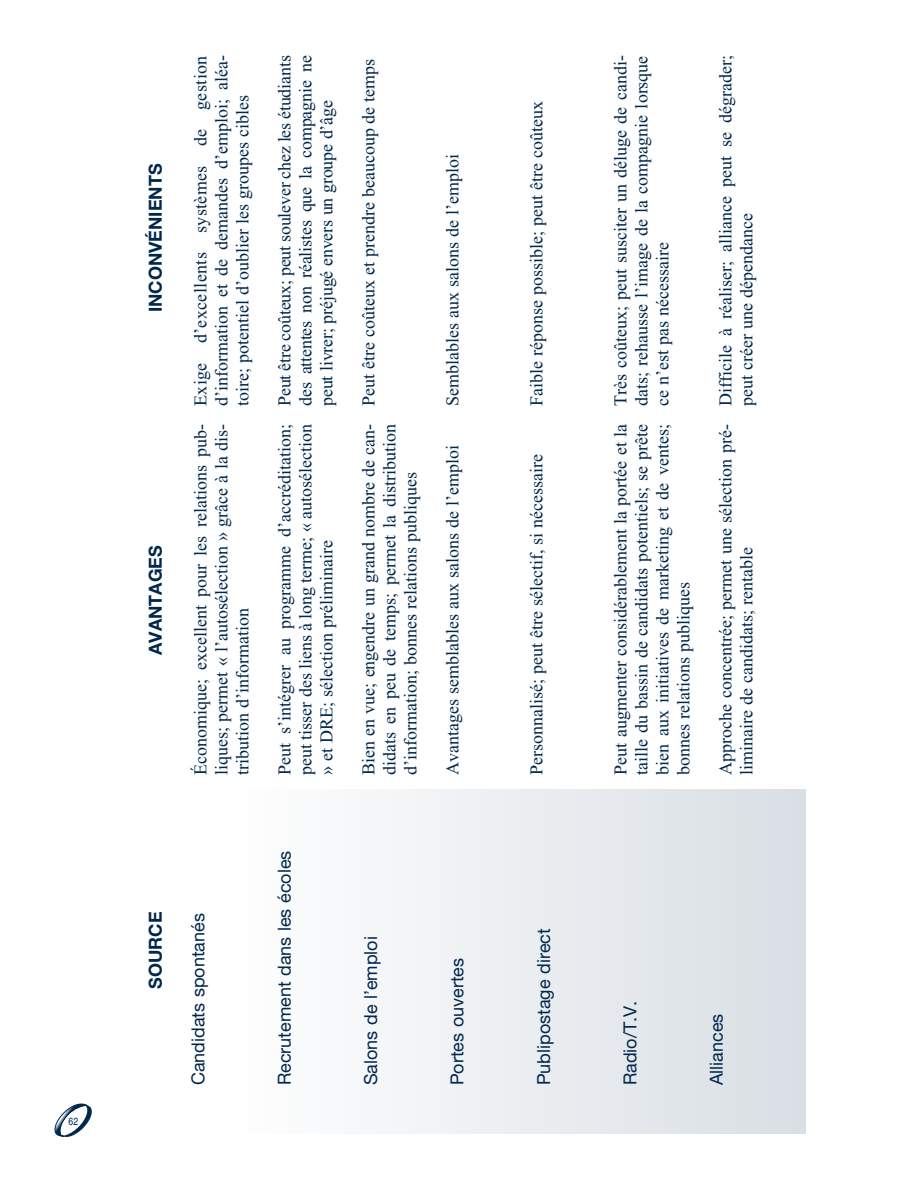
<style>
.page{position:relative;width:918px;height:1188px;background:#fff}
.page>*{position:absolute;margin:0;border:0;box-sizing:border-box;transform-origin:0 0}
.t1{font:18px/21px "Times New Roman";color:#00274c;text-align:justify}
.t2{font:18px "Helvetica Neue";color:#00274c}
.t3{font:700 18px "Helvetica Neue";color:#00274c}
.t4{font:condensed 10.5px "Helvetica";color:#00274c}
</style>
<div class="page">
<svg style="left:54px;top:1103px;width:38px;height:34px"></svg>
<div style="left:226px;top:790px;width:580px;height:344px;background:linear-gradient(to right,#fff,#d9dfe4)"></div>
<p class="t4" style="left:69px;top:1115px;width:11px">62</p>
<p class="t3" style="left:144px;top:312px;width:150px;rotate:-90deg">INCONVÉNIENTS</p>
<p class="t3" style="left:144px;top:655px;width:111px;rotate:-90deg">AVANTAGES</p>
<p class="t1" style="left:190px;top:406px;width:352px;rotate:-90deg">Exige d’excellents systèmes de gestion d’information et de demandes d’emploi; aléa&shy;toire; potentiel d’oublier les groupes cibles</p>
<p class="t1" style="left:274px;top:406px;width:352px;rotate:-90deg">Peut être coûteux; peut soulever chez les étudiants des attentes non réalistes que la compagnie ne peut livrer; préjugé envers un groupe d’âge</p>
<p class="t1" style="left:358px;top:406px;width:349px;rotate:-90deg">Peut être coûteux et prendre beaucoup de temps</p>
<p class="t1" style="left:190px;top:775px;width:352px;rotate:-90deg">Économique; excellent pour les relations pub&shy;liques; permet « l’autosélection » grâce à la dis&shy;tribution d’information</p>
<p class="t1" style="left:274px;top:775px;width:352px;rotate:-90deg">Peut s’intégrer au programme d’accréditation; peut tisser des liens à long terme; « autosélection » et DRE; sélection préliminaire</p>
<p class="t1" style="left:358px;top:775px;width:352px;rotate:-90deg">Bien en vue; engendre un grand nombre de can&shy;didats en peu de temps; permet la distribution d’information; bonnes relations publiques</p>
<p class="t1" style="left:442px;top:406px;width:253px;rotate:-90deg">Semblables aux salons de l’emploi</p>
<p class="t1" style="left:526px;top:406px;width:306px;rotate:-90deg">Faible réponse possible; peut être coûteux</p>
<p class="t1" style="left:442px;top:775px;width:331px;rotate:-90deg">Avantages semblables aux salons de l’emploi</p>
<p class="t1" style="left:526px;top:775px;width:323px;rotate:-90deg">Personnalisé; peut être sélectif, si nécessaire</p>
<p class="t3" style="left:144px;top:989px;width:79px;rotate:-90deg">SOURCE</p>
<p class="t2" style="left:187px;top:1085px;width:173px;rotate:-90deg">Candidats spontanés</p>
<p class="t2" style="left:274px;top:1085px;width:236px;rotate:-90deg">Recrutement dans les écoles</p>
<p class="t2" style="left:360px;top:1085px;width:151px;rotate:-90deg">Salons de l’emploi</p>
<p class="t2" style="left:447px;top:1085px;width:129px;rotate:-90deg">Portes ouvertes</p>
<p class="t2" style="left:533px;top:1085px;width:158px;rotate:-90deg">Publipostage direct</p>
<p class="t1" style="left:610px;top:406px;width:352px;rotate:-90deg">Très coûteux; peut susciter un déluge de candi&shy;dats; rehausse l’image de la compagnie lorsque ce n’est pas nécessaire</p>
<p class="t1" style="left:715px;top:406px;width:352px;rotate:-90deg">Difficile à réaliser; alliance peut se dégrader; peut créer une dépendance</p>
<p class="t1" style="left:610px;top:775px;width:352px;rotate:-90deg">Peut augmenter considérablement la portée et la taille du bassin de candidats potentiels; se prête bien aux initiatives de marketing et de ventes; bonnes relations publiques</p>
<p class="t1" style="left:715px;top:775px;width:352px;rotate:-90deg">Approche concentrée; permet une sélection pré&shy;liminaire de candidats; rentable</p>
<p class="t2" style="left:619px;top:1085px;width:86px;rotate:-90deg">Radio/T.V.</p>
<p class="t2" style="left:706px;top:1085px;width:73px;rotate:-90deg">Alliances</p>
</div>
